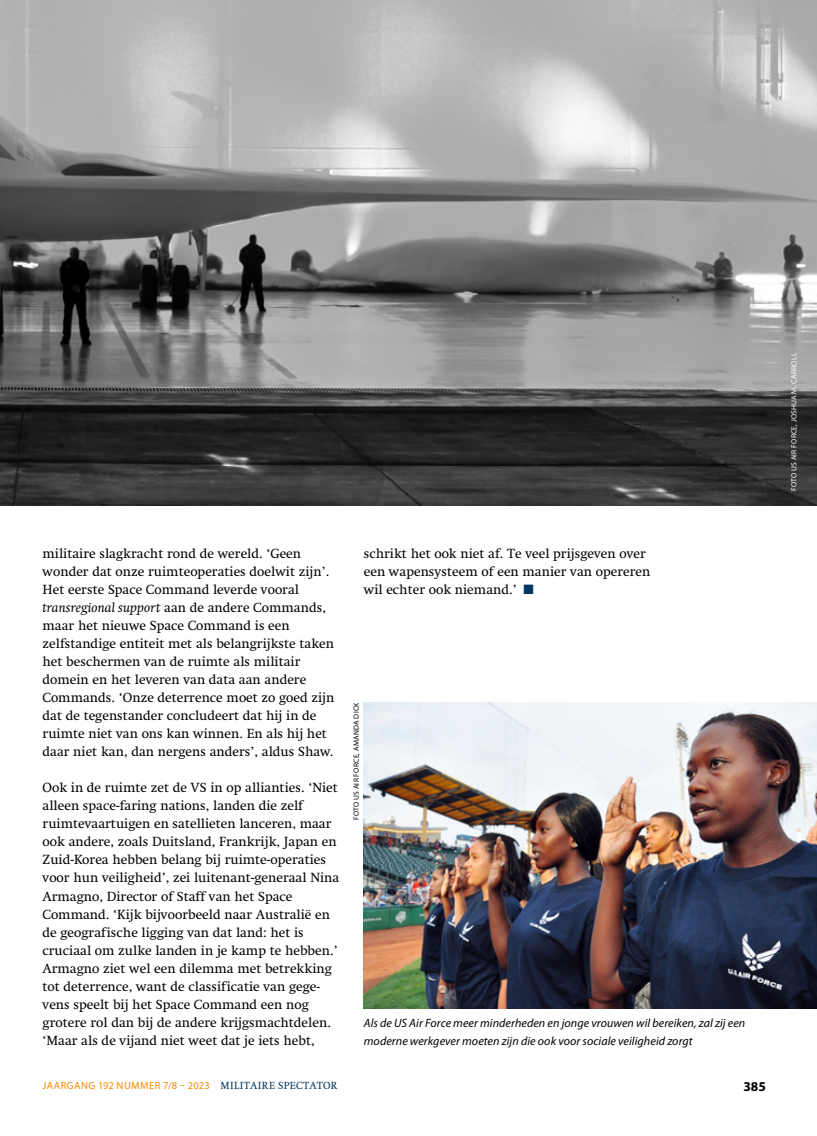
<style>
.page{position:relative;width:817px;height:1136px;background:#fff}
.page>*{position:absolute;margin:0;border:0;box-sizing:border-box;transform-origin:0 0}
.t1{font:13.5px/18px "Swift LT Std";color:#000}
.t2{font:700 13.5px "Myriad Pro";color:#000}
.t3{font:italic 12px/18px "Myriad Pro";letter-spacing:.005em;color:#000}
.t4{font:10.5px "Myriad Pro";letter-spacing:.045em;color:#f38a00}
.t5{font:7.5px "Myriad Pro";letter-spacing:.035em;color:#fff}
.t6{font:7.5px "Myriad Pro";letter-spacing:.035em;color:#000}
.s1{font-style:italic}
.s2{color:#00355f}
.s3{font-family:"Swift LT Std";color:#00355f}
</style>
<div class="page">
<img style="left:0;top:0;width:816px;height:505px">
<img style="left:364px;top:702px;width:452px;height:306px">
<p class="t1" style="left:43px;top:545px;width:293px">militaire slagkracht rond de wereld. ‘Geen wonder dat onze ruimteoperaties doelwit zijn’.<br>Het eerste Space Command leverde vooral <span class="s1">transregional support</span> aan de andere Commands, maar het nieuwe Space Command is een zelfstandige entiteit met als belangrijkste taken het beschermen van de ruimte als militair domein en het leveren van data aan andere Commands. ‘Onze deterrence moet zo goed zijn dat de tegenstander concludeert dat hij in de ruimte niet van ons kan winnen. En als hij het daar niet kan, dan nergens anders’, aldus Shaw.</p>
<p class="t1" style="left:43px;top:779px;width:298px">Ook in de ruimte zet de VS in op allianties. ‘Niet alleen space-faring nations, landen die zelf ruimtevaartuigen en satellieten lanceren, maar ook andere, zoals Duitsland, Frankrijk, Japan en Zuid-Korea hebben belang bij ruimte-operaties voor hun veiligheid’, zei luitenant-generaal Nina Armagno, Director of Staff van het Space Command. ‘Kijk bijvoorbeeld naar Australië en de geografische ligging van dat land: het is cruciaal om zulke landen in je kamp te hebben.’ Armagno ziet wel een dilemma met betrekking tot deterrence, want de classificatie van gege&shy;vens speelt bij het Space Command een nog grotere rol dan bij de andere krijgsmachtdelen. ‘Maar als de vijand niet weet dat je iets hebt,</p>
<p class="t1" style="left:364px;top:545px;width:288px">schrikt het ook niet af. Te veel prijsgeven over een wapensysteem of een manier van opereren wil echter ook niemand.’ <span class="s2">■</span></p>
<p class="t6" style="left:351px;top:819px;width:119px;rotate:-90deg">FOTO US AIR FORCE, AMANDA DICK</p>
<p class="t3" style="left:364px;top:1013px;width:383px">Als de US Air Force meer minderheden en jonge vrouwen wil bereiken, zal zij een moderne werkgever moeten zijn die ook voor sociale veiligheid zorgt</p>
<p class="t4" style="left:43px;top:1078px;width:296px">JAARGANG 192 NUMMER 7/8 – 2023 <span class="s3">MILITAIRE SPECTATOR</span></p>
<p class="t2" style="left:743px;top:1077px;width:24px">385</p>
<p class="t5" style="left:789px;top:491px;width:140px;rotate:-90deg">FOTO US AIR FORCE, JOSHUA M. CARROLL</p>
</div>
